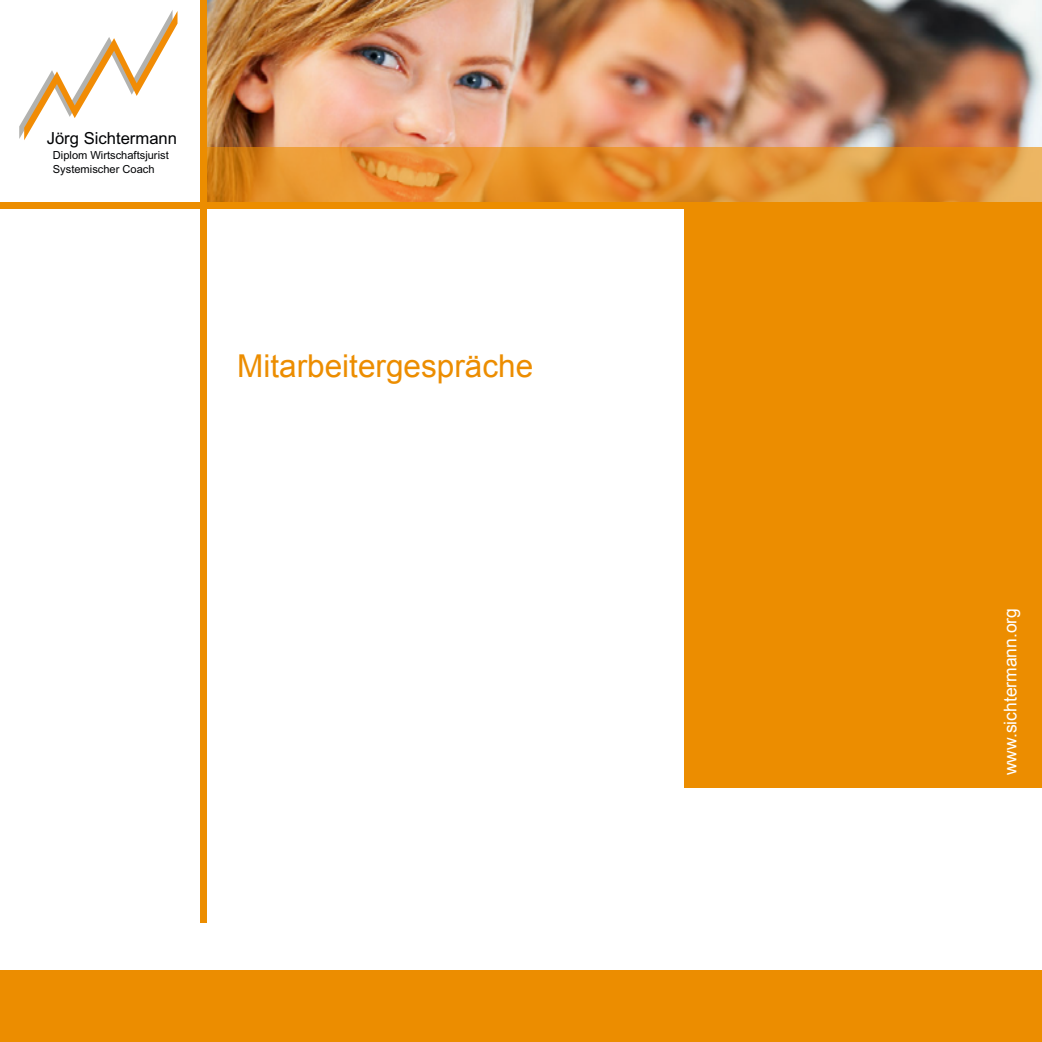
<style>
.page{position:relative;width:1042px;height:1042px;background:#fff}
.page>*{position:absolute;margin:0;border:0;box-sizing:border-box;transform-origin:0 0}
.t1{font:31.5px "Arial";color:#ec8d00}
.t2{font:17.5px "Arial";color:#fff}
.t3{font:16.62px "Arial";color:#000204}
.t4{font:11.03px/14.7px "Arial";color:#000204}
</style>
<div class="page">
<img style="left:206px;top:0;width:836px;height:147px">
<svg style="left:206px;top:147px;width:836px;height:56px;background:#e3902e"></svg>
<div style="left:0;top:971px;width:1042px;height:71px;background:#ec8d00"></div>
<div style="left:0;top:203px;width:1042px;height:6px;background:#ec8d00"></div>
<div style="left:200px;top:0;width:6px;height:923px;background:#ec8d00"></div>
<div style="left:684px;top:207px;width:358px;height:581px;background:#ec8d00"></div>
<svg style="left:19px;top:10px;width:158px;height:130px"></svg>
<h3 class="t3" style="left:47px;top:127px;width:132px">Jörg Sichtermann</h3>
<p class="t4" style="left:53px;top:148px;width:117px">Diplom Wirtschaftsjurist<br>Systemischer Coach</p>
<h1 class="t1" style="left:237px;top:345px;width:297px">Mitarbeitergespräche</h1>
<h2 class="t2" style="left:998px;top:775px;width:169px;rotate:-90deg">www.sichtermann.org</h2>
</div>
